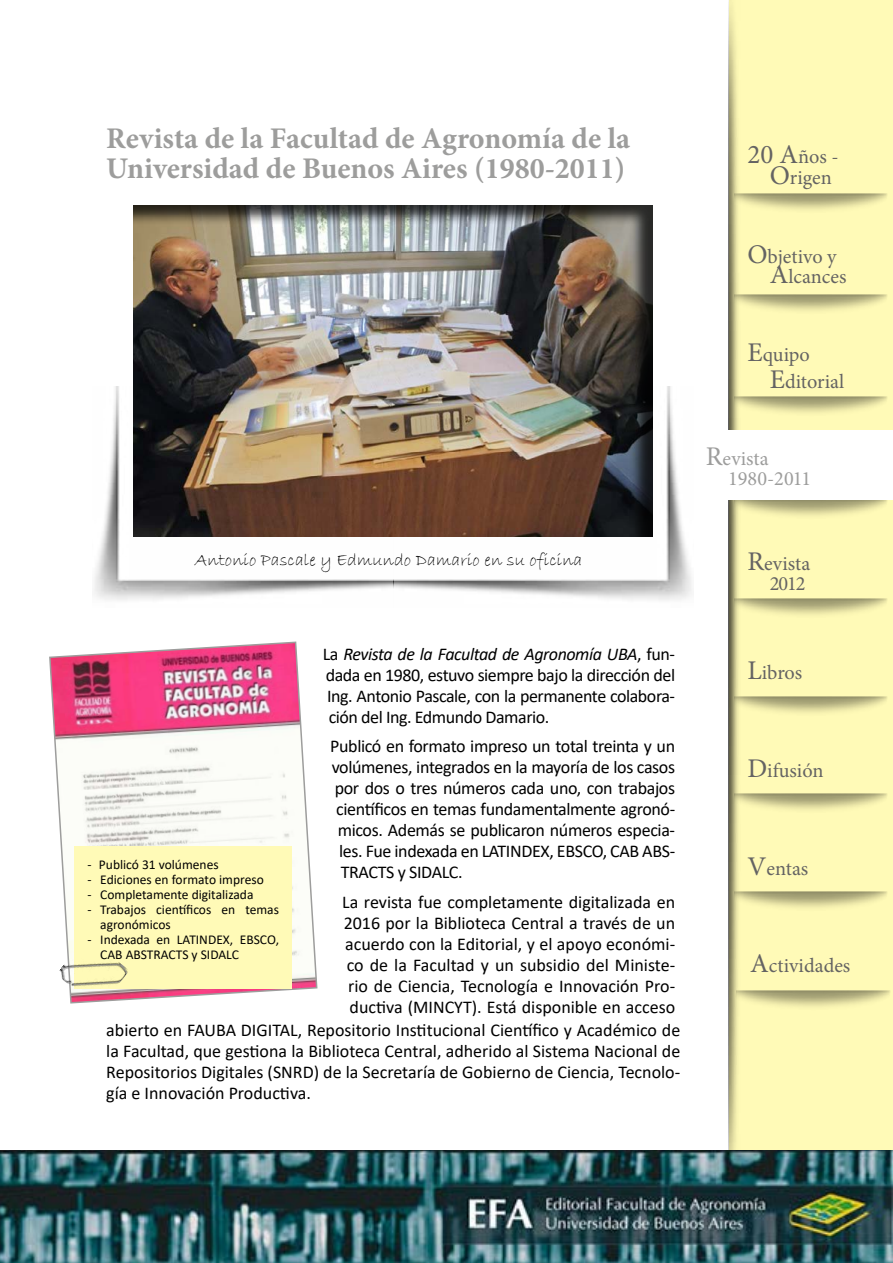
<style>
.page{position:relative;width:893px;height:1263px;background:#fff}
.page>*{position:absolute;margin:0;border:0;box-sizing:border-box;transform-origin:0 0}
.t1{font:700 30px/30px "Minion Pro";color:#9d9d9c}
.t2{font:20.25px/20.2px "Minion Pro";color:#646363}
.t3{font:20.25px/20.2px "Minion Pro";color:#9d9d9c}
.t4{font:18px/21px "Calibri";letter-spacing:-.02em;color:#000;text-align:justify}
.t5{font:18px/21px "Calibri";color:#000;text-align:center}
.t6{font:18px "Bradley Hand ITC";color:#000}
.t7{font:13.5px/15px "Calibri";color:#000}
.s1{font-style:italic}
.s2{font-size:27px}
</style>
<div class="page">
<div style="left:729px;top:0;width:164px;height:1263px;background:#fffab7"></div>
<img style="left:728px;top:0;width:17px;height:1151px">
<img style="left:0;top:1151px;width:893px;height:112px">
<img style="left:94px;top:386px;width:598px;height:214px">
<div style="left:701px;top:430px;width:192px;height:70px;background:#fff"></div>
<div style="left:121px;top:194px;width:544px;height:344px;background:#000;opacity:.75"></div>
<svg style="left:49px;top:641px;width:269px;height:359px"></svg>
<div style="left:75px;top:846px;width:217px;height:142px;background:#fffab7"></div>
<img style="left:56px;top:936px;width:74px;height:68px">
<h1 class="t1" style="left:106px;top:123px;width:525px">Revista de la Facultad de Agronomía de la<br>Universidad de Buenos Aires (1980-2011)</h1>
<p class="t6" style="left:195px;top:548px;width:389px">Antonio Pascale y Edmundo Damario en su oficina</p>
<p class="t4" style="left:323px;top:643px;width:354px">La <span class="s1">Revista de la Facultad de Agronomía UBA</span>, fun&shy;dada en 1980, estuvo siempre bajo la dirección del Ing. Antonio Pascale, con la permanente colabora&shy;ción del Ing. Edmundo Damario.</p>
<p class="t4" style="left:330px;top:735px;width:346px">Publicó en formato impreso un total treinta y un</p>
<p class="t4" style="left:332px;top:756px;width:345px">volúmenes, integrados en la mayoría de los casos</p>
<p class="t4" style="left:335px;top:777px;width:342px">por dos o tres números cada uno, con trabajos</p>
<p class="t4" style="left:336px;top:798px;width:340px">científicos en temas fundamentalmente agronó-</p>
<p class="t4" style="left:338px;top:819px;width:339px">micos. Además se publicaron números especia-</p>
<p class="t4" style="left:339px;top:840px;width:338px">les. Fue indexada en LATINDEX, EBSCO, CAB ABS-</p>
<p class="t4" style="left:341px;top:861px;width:123px">TRACTS y SIDALC.</p>
<p class="t5" style="left:342px;top:891px;width:334px">La revista fue completamente digitalizada en 2016 por la Biblioteca Central a través de un acuerdo con la Editorial, y el apoyo económi&shy;co de la Facultad y un subsidio del Ministe&shy;rio de Ciencia, Tecnología e Innovación Pro&shy;ductiva (MINCYT). Está disponible en acceso</p>
<p class="t4" style="left:106px;top:1019px;width:576px">abierto en FAUBA DIGITAL, Repositorio Institucional Científico y Académico de la Facultad, que gestiona la Biblioteca Central, adherido al Sistema Nacional de Repositorios Digitales (SNRD) de la Secretaría de Gobierno de Ciencia, Tecnolo&shy;gía e Innovación Productiva.</p>
<p class="t7" style="left:88px;top:857px;width:133px">- Publicó 31 volúmenes</p>
<p class="t7" style="left:88px;top:872px;width:178px">- Ediciones en formato impreso</p>
<p class="t7" style="left:88px;top:887px;width:167px">- Completamente digitalizada</p>
<p class="t7" style="left:100px;top:902px;width:180px;text-indent:-13px">- Trabajos científicos en temas agronómicos</p>
<p class="t7" style="left:100px;top:932px;width:180px;text-indent:-13px">- Indexada en LATINDEX, EBSCO,<br>CAB ABSTRACTS y SIDALC</p>
<p class="t2" style="left:770px;top:147px;width:70px;text-indent:-22px"><span class="s2">20 A</span>ños -<br><span class="s2">O</span>rigen</p>
<p class="t2" style="left:770px;top:247px;width:78px;text-indent:-22px"><span class="s2">O</span>bjetivo y<br><span class="s2">A</span>lcances</p>
<p class="t2" style="left:770px;top:341px;width:76px;line-height:27px;text-indent:-22px"><span class="s2">E</span>quipo<br><span class="s2">E</span>ditorial</p>
<p class="t3" style="left:728px;top:449px;width:84px;text-indent:-22px"><span class="s2">R</span>evista<br>1980-2011</p>
<p class="t2" style="left:747px;top:554px;width:64px;text-align:right"><span class="s2">R</span>evista<br>2012</p>
<p class="t2" style="left:747px;top:662px;width:56px"><span class="s2">L</span>ibros</p>
<p class="t2" style="left:747px;top:761px;width:78px"><span class="s2">D</span>ifusión</p>
<p class="t2" style="left:747px;top:858px;width:62px"><span class="s2">V</span>entas</p>
<p class="t2" style="left:750px;top:956px;width:102px"><span class="s2">A</span>ctividades</p>
</div>
